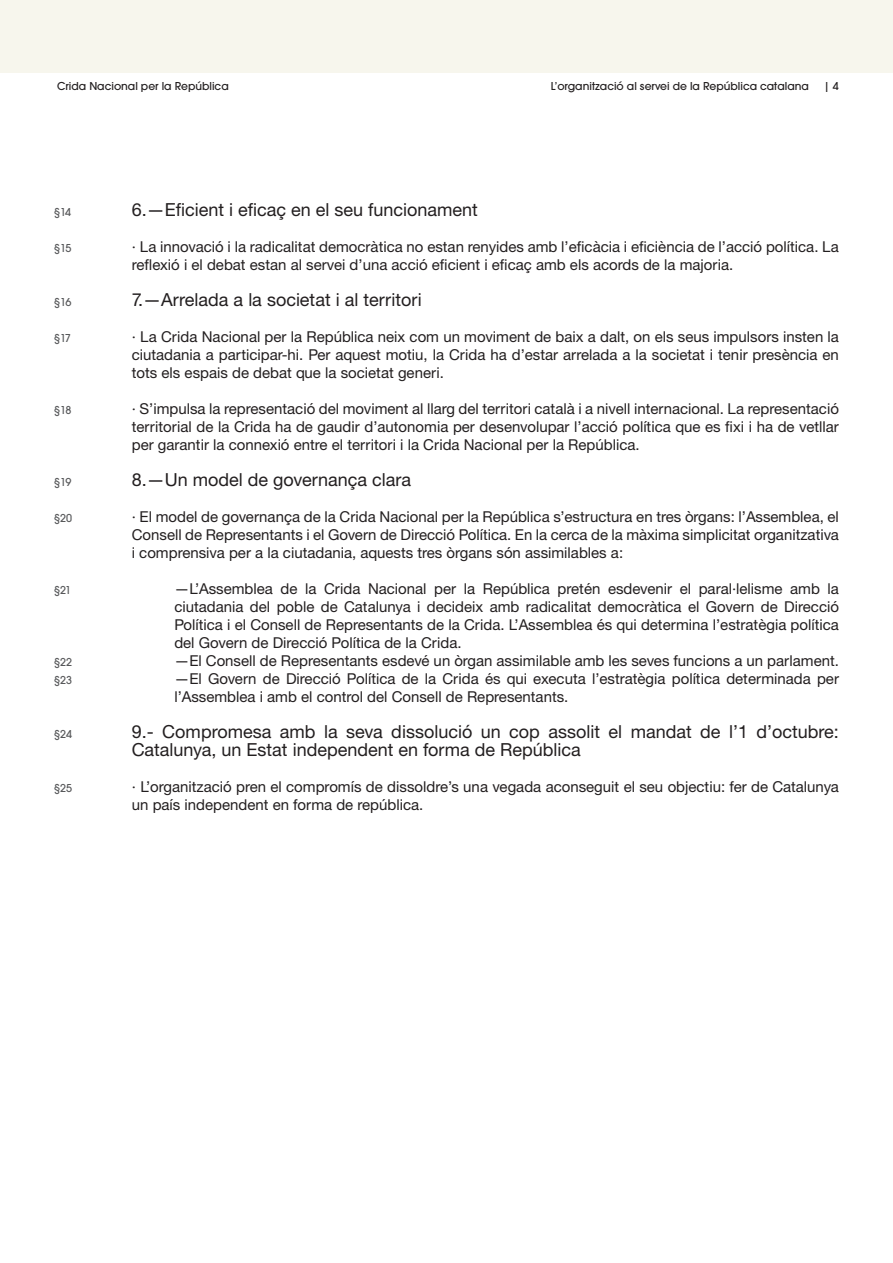
<style>
.page{position:relative;width:893px;height:1263px;background:#fff}
.page>*{position:absolute;margin:0;border:0;box-sizing:border-box;transform-origin:0 0}
.t1{font:18px/18px "Helvetica Neue CE";color:#231f20}
.t2{font:15px/18px "Helvetica Neue CE";color:#231f20}
.t3{font:500 12px "Avant Gard EF";color:#231f20}
.t4{font:500 12px/18px "Avant Gard EF";letter-spacing:-.045em;color:#57585a}
</style>
<div class="page">
<div style="left:0;top:0;width:893px;height:72px;background:#f7f6ed"></div>
<p class="t3" style="left:57px;top:79px;width:173px">Crida Nacional per la República</p>
<p class="t3" style="left:551px;top:79px;width:260px">L’organització al servei de la República catalana</p>
<p class="t3" style="left:824px;top:79px;width:16px">| 4</p>
<p class="t4" style="left:54px;top:203px;width:19px">§14</p>
<p class="t4" style="left:54px;top:239px;width:19px">§15</p>
<p class="t4" style="left:54px;top:293px;width:19px">§16</p>
<p class="t4" style="left:54px;top:329px;width:18px">§17</p>
<p class="t4" style="left:54px;top:401px;width:19px">§18</p>
<p class="t4" style="left:54px;top:473px;width:19px">§19</p>
<p class="t4" style="left:54px;top:509px;width:19px">§20</p>
<p class="t4" style="left:54px;top:581px;width:19px">§21</p>
<p class="t4" style="left:54px;top:653px;width:19px">§22 §23</p>
<p class="t4" style="left:54px;top:725px;width:19px">§24</p>
<p class="t4" style="left:54px;top:779px;width:19px">§25</p>
<p class="t1" style="left:132px;top:201px;width:348px">6.—Eficient i eficaç en el seu funcionament</p>
<p class="t2" style="left:132px;top:238px;width:709px">· La innovació i la radicalitat democràtica no estan renyides amb l’eficàcia i eficiència de l’acció política. La reflexió i el debat estan al servei d’una acció eficient i eficaç amb els acords de la majoria.</p>
<p class="t1" style="left:132px;top:291px;width:291px">7.—Arrelada a la societat i al territori</p>
<p class="t2" style="left:132px;top:328px;width:709px;text-align:justify">· La Crida Nacional per la República neix com un moviment de baix a dalt, on els seus impulsors insten la ciutadania a participar-hi. Per aquest motiu, la Crida ha d’estar arrelada a la societat i tenir presència en tots els espais de debat que la societat generi.</p>
<p class="t2" style="left:132px;top:400px;width:709px;text-align:justify">· S’impulsa la representació del moviment al llarg del territori català i a nivell internacional. La representació territorial de la Crida ha de gaudir d’autonomia per desenvolupar l’acció política que es fixi i ha de vetllar per garantir la connexió entre el territori i la Crida Nacional per la República.</p>
<p class="t1" style="left:132px;top:471px;width:281px">8.—Un model de governança clara</p>
<p class="t2" style="left:132px;top:508px;width:709px;text-align:justify">· El model de governança de la Crida Nacional per la República s’estructura en tres òrgans: l’Assemblea, el Consell de Representants i el Govern de Direcció Política. En la cerca de la màxima simplicitat organitzativa i comprensiva per a la ciutadania, aquests tres òrgans són assimilables a:</p>
<p class="t2" style="left:174px;top:580px;width:666px">—L’Assemblea de la Crida Nacional per la República pretén esdevenir el paral·lelisme amb la ciutadania del poble de Catalunya i decideix amb radicalitat democràtica el Govern de Direcció Política i el Consell de Representants de la Crida. L’Assemblea és qui determina l’estratègia política del Govern de Direcció Política de la Crida.<br>—El Consell de Representants esdevé un òrgan assimilable amb les seves funcions a un parlament. —El Govern de Direcció Política de la Crida és qui executa l’estratègia política determinada per l’Assemblea i amb el control del Consell de Representants.</p>
<p class="t1" style="left:132px;top:723px;width:709px">9.- Compromesa amb la seva dissolució un cop assolit el mandat de l’1 d’octubre:<br>Catalunya, un Estat independent en forma de República</p>
<p class="t2" style="left:132px;top:778px;width:709px">· L’organització pren el compromís de dissoldre’s una vegada aconseguit el seu objectiu: fer de Catalunya un país independent en forma de república.</p>
</div>
